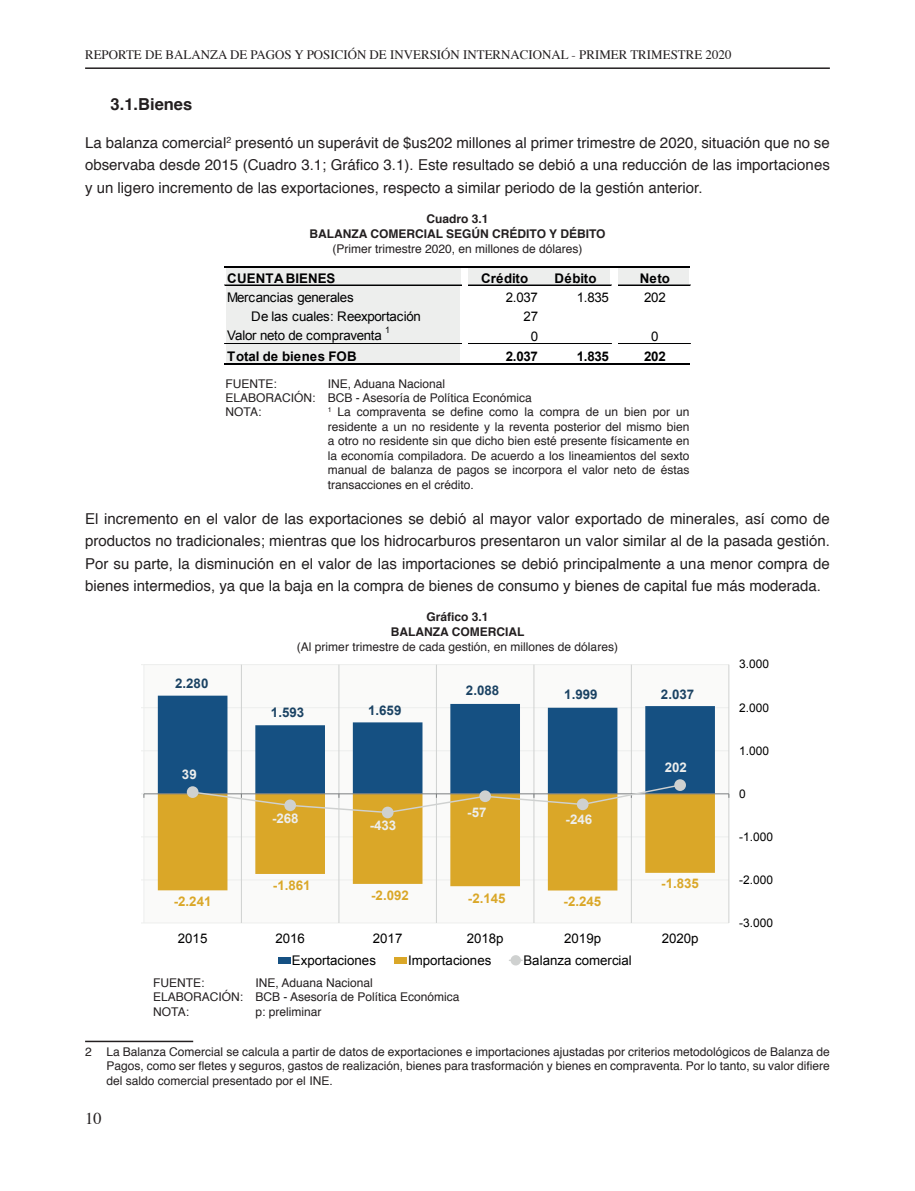
<style>
.page{position:relative;width:915px;height:1191px;background:#fff}
.page>*{position:absolute;margin:0;border:0;box-sizing:border-box;transform-origin:0 0}
.t1{font:700 16.5px "Helvetica";color:#231f20}
.t2{font:16.5px "Times";color:#231f20}
.t3{font:15px/22.5px "Helvetica";color:#231f20;text-align:justify}
.t4{font:13.35px "Arial";letter-spacing:-.005em;color:#000001}
.t5{font:13.35px "Arial";letter-spacing:-.025em;color:#000001}
.t6{font:700 13.35px "Arial";color:#000001}
.t7{font:700 13.35px "Arial";color:#daa728}
.t8{font:700 13.35px "Arial";color:#1a4263}
.t9{font:700 13.35px "Arial";color:#edeeed}
.t10{font:12.9px "Times";color:#231f20}
.t11{font:12px/14.4px "Helvetica";color:#231f20}
.t12{font:700 12px/15px "Helvetica";color:#231f20;text-align:center}
.t13{font:12px "Arial";color:#000001}
.t14{font:8.85px "Arial";color:#000001}
</style>
<div class="page">
<hr style="left:85px;top:67px;width:744px;height:2px;background:#231f20">
<div style="left:225px;top:267px;width:236px;height:19px;background:#edeeed"></div>
<div style="left:460px;top:267px;width:9px;height:19px;background:#fff"></div>
<div style="left:468px;top:267px;width:143px;height:19px;background:#edeeed"></div>
<div style="left:610px;top:267px;width:9px;height:19px;background:#fff"></div>
<div style="left:618px;top:267px;width:72px;height:19px;background:#edeeed"></div>
<svg style="left:689px;top:268px;width:1px;height:17px"></svg>
<div style="left:225px;top:285px;width:236px;height:80px;background:#edeeed"></div>
<div style="left:460px;top:285px;width:230px;height:80px;background:#fff"></div>
<hr style="left:224px;top:266px;width:466px;height:2px;background:#000001">
<hr style="left:224px;top:285px;width:237px;height:1px;background:#000001">
<hr style="left:468px;top:285px;width:143px;height:1px;background:#000001">
<hr style="left:618px;top:285px;width:72px;height:1px;background:#000001">
<hr style="left:224px;top:343px;width:237px;height:1px;background:#000001">
<hr style="left:468px;top:343px;width:143px;height:1px;background:#000001">
<hr style="left:618px;top:343px;width:72px;height:1px;background:#000001">
<hr style="left:224px;top:363px;width:466px;height:2px;background:#000001">
<div style="left:144px;top:664px;width:584px;height:259px;background:#fafaf9"></div>
<hr style="left:144px;top:922px;width:584px;height:1px;background:#edeeed">
<hr style="left:144px;top:879px;width:584px;height:1px;background:#edeeed">
<hr style="left:144px;top:836px;width:584px;height:1px;background:#edeeed">
<hr style="left:144px;top:750px;width:584px;height:1px;background:#edeeed">
<hr style="left:144px;top:707px;width:584px;height:1px;background:#edeeed">
<hr style="left:144px;top:664px;width:584px;height:1px;background:#edeeed">
<hr style="left:241px;top:664px;width:1px;height:259px;background:#cfd1d0">
<hr style="left:338px;top:664px;width:1px;height:259px;background:#cfd1d0">
<hr style="left:436px;top:664px;width:1px;height:259px;background:#cfd1d0">
<hr style="left:533px;top:664px;width:1px;height:259px;background:#cfd1d0">
<hr style="left:631px;top:664px;width:1px;height:259px;background:#cfd1d0">
<hr style="left:728px;top:664px;width:1px;height:259px;background:#cfd1d0">
<svg style="left:158px;top:695px;width:556px;height:98px;fill:#155082"></svg>
<svg style="left:158px;top:794px;width:556px;height:96px;fill:#daa728"></svg>
<hr style="left:144px;top:664px;width:1px;height:259px;background:#edeeed">
<hr style="left:144px;top:793px;width:584px;height:1px;background:#7c7f80">
<svg style="left:191px;top:783px;width:490px;height:31px"></svg>
<div style="left:188px;top:787px;width:9px;height:9px;background:#cfd1d0;border-radius:50%"></div>
<div style="left:187px;top:786px;width:11px;height:12px;border:2px solid #cfd1d0;border-radius:50%"></div>
<div style="left:285px;top:800px;width:10px;height:10px;background:#cfd1d0;border-radius:50%"></div>
<div style="left:284px;top:799px;width:12px;height:12px;border:2px solid #cfd1d0;border-radius:50%"></div>
<div style="left:383px;top:808px;width:9px;height:9px;background:#cfd1d0;border-radius:50%"></div>
<div style="left:381px;top:806px;width:12px;height:12px;border:2px solid #cfd1d0;border-radius:50%"></div>
<div style="left:480px;top:791px;width:9px;height:10px;background:#cfd1d0;border-radius:50%"></div>
<div style="left:479px;top:790px;width:12px;height:12px;border:2px solid #cfd1d0;border-radius:50%"></div>
<div style="left:578px;top:799px;width:9px;height:10px;background:#cfd1d0;border-radius:50%"></div>
<div style="left:576px;top:798px;width:12px;height:12px;border:2px solid #cfd1d0;border-radius:50%"></div>
<div style="left:675px;top:780px;width:9px;height:9px;background:#cfd1d0;border-radius:50%"></div>
<div style="left:674px;top:779px;width:11px;height:12px;border:2px solid #cfd1d0;border-radius:50%"></div>
<div style="left:278px;top:957px;width:12px;height:6px;background:#155082"></div>
<div style="left:394px;top:957px;width:12px;height:6px;background:#daa728"></div>
<div style="left:511px;top:956px;width:8px;height:8px;background:#cfd1d0;border-radius:50%"></div>
<div style="left:510px;top:955px;width:10px;height:10px;border:2px solid #cfd1d0;border-radius:50%"></div>
<hr style="left:85px;top:1040px;width:108px;height:2px;background:#231f20">
<p class="t10" style="left:85px;top:43px;width:647px">REPORTE DE BALANZA DE PAGOS Y POSICIÓN DE INVERSIÓN INTERNACIONAL - PRIMER TRIMESTRE 2020</p>
<h1 class="t1" style="left:111px;top:91px;width:83px">3.1.Bienes</h1>
<p class="t3" style="left:85px;top:131px;width:746px">La balanza comercial<sup>2</sup> presentó un superávit de $us202 millones al primer trimestre de 2020, situación que no se observaba desde 2015 (Cuadro 3.1; Gráfico 3.1). Este resultado se debió a una reducción de las importaciones y un ligero incremento de las exportaciones, respecto a similar periodo de la gestión anterior.</p>
<p class="t12" style="left:309px;top:211px;width:297px">Cuadro 3.1<br>BALANZA COMERCIAL SEGÚN CRÉDITO Y DÉBITO</p>
<p class="t11" style="left:332px;top:241px;width:252px">(Primer trimestre 2020, en millones de dólares)</p>
<p class="t6" style="left:227px;top:269px;width:110px">CUENTA BIENES</p>
<p class="t6" style="left:481px;top:269px;width:49px">Crédito</p>
<p class="t6" style="left:554px;top:269px;width:43px">Débito</p>
<p class="t6" style="left:639px;top:269px;width:32px">Neto</p>
<p class="t5" style="left:227px;top:288px;width:128px">Mercancias generales</p>
<p class="t4" style="left:505px;top:288px;width:34px">2.037</p>
<p class="t4" style="left:576px;top:288px;width:34px">1.835</p>
<p class="t4" style="left:644px;top:288px;width:23px">202</p>
<p class="t5" style="left:251px;top:308px;width:171px">De las cuales: Reexportación</p>
<p class="t4" style="left:523px;top:308px;width:16px">27</p>
<p class="t5" style="left:227px;top:326px;width:156px">Valor neto de compraventa</p>
<p class="t14" style="left:385px;top:324px;width:6px">1</p>
<p class="t4" style="left:530px;top:327px;width:9px">0</p>
<p class="t4" style="left:651px;top:327px;width:9px">0</p>
<p class="t6" style="left:227px;top:347px;width:131px">Total de bienes FOB</p>
<p class="t6" style="left:505px;top:347px;width:34px">2.037</p>
<p class="t6" style="left:576px;top:347px;width:34px">1.835</p>
<p class="t6" style="left:644px;top:347px;width:23px">202</p>
<p class="t11" style="left:225px;top:376px;width:53px">FUENTE:</p>
<p class="t11" style="left:225px;top:376px;width:308px;text-indent:102px">INE, Aduana Nacional<br>ELABORACIÓN: BCB - Asesoría de Política Económica<br>NOTA:</p>
<p class="t11" style="left:327px;top:405px;width:363px;text-align:justify"><sup>1</sup> La compraventa se define como la compra de un bien por un residente a un no residente y la reventa posterior del mismo bien a otro no residente sin que dicho bien esté presente físicamente en la economía compiladora. De acuerdo a los lineamientos del sexto manual de balanza de pagos se incorpora el valor neto de éstas transacciones en el crédito.</p>
<p class="t3" style="left:85px;top:508px;width:746px">El incremento en el valor de las exportaciones se debió al mayor valor exportado de minerales, así como de productos no tradicionales; mientras que los hidrocarburos presentaron un valor similar al de la pasada gestión.<br>Por su parte, la disminución en el valor de las importaciones se debió principalmente a una menor compra de bienes intermedios, ya que la baja en la compra de bienes de consumo y bienes de capital fue más moderada.</p>
<p class="t12" style="left:390px;top:609px;width:135px">Gráfico 3.1<br>BALANZA COMERCIAL</p>
<p class="t11" style="left:297px;top:640px;width:322px">(Al primer trimestre de cada gestión, en millones de dólares)</p>
<p class="t8" style="left:175px;top:674px;width:35px">2.280</p>
<p class="t8" style="left:271px;top:703px;width:35px">1.593</p>
<p class="t8" style="left:368px;top:701px;width:35px">1.659</p>
<p class="t13" style="left:739px;top:656px;width:31px">3.000</p>
<p class="t8" style="left:466px;top:681px;width:35px">2.088</p>
<p class="t8" style="left:564px;top:685px;width:35px">1.999</p>
<p class="t8" style="left:660px;top:685px;width:35px">2.037</p>
<p class="t13" style="left:739px;top:699px;width:31px">2.000</p>
<p class="t9" style="left:182px;top:766px;width:16px">39</p>
<p class="t7" style="left:174px;top:892px;width:39px">-2.241</p>
<p class="t9" style="left:272px;top:809px;width:28px">-268</p>
<p class="t7" style="left:273px;top:876px;width:39px">-1.861</p>
<p class="t9" style="left:369px;top:816px;width:28px">-433</p>
<p class="t9" style="left:467px;top:803px;width:21px">-57</p>
<p class="t9" style="left:565px;top:810px;width:28px">-246</p>
<p class="t7" style="left:371px;top:886px;width:39px">-2.092</p>
<p class="t7" style="left:467px;top:889px;width:39px">-2.145</p>
<p class="t7" style="left:563px;top:892px;width:39px">-2.245</p>
<p class="t9" style="left:664px;top:758px;width:24px">202</p>
<p class="t7" style="left:661px;top:874px;width:39px">-1.835</p>
<p class="t13" style="left:739px;top:742px;width:31px">1.000</p>
<p class="t13" style="left:739px;top:785px;width:8px">0</p>
<p class="t13" style="left:739px;top:828px;width:35px">-1.000</p>
<p class="t13" style="left:739px;top:871px;width:35px">-2.000</p>
<p class="t13" style="left:739px;top:914px;width:35px">-3.000</p>
<p class="t4" style="left:178px;top:929px;width:31px">2015</p>
<p class="t4" style="left:275px;top:929px;width:31px">2016</p>
<p class="t4" style="left:373px;top:929px;width:31px">2017</p>
<p class="t4" style="left:466px;top:929px;width:38px">2018p</p>
<p class="t4" style="left:564px;top:929px;width:38px">2019p</p>
<p class="t4" style="left:661px;top:929px;width:38px">2020p</p>
<p class="t4" style="left:292px;top:951px;width:86px">Exportaciones</p>
<p class="t4" style="left:408px;top:951px;width:85px">Importaciones</p>
<p class="t4" style="left:523px;top:951px;width:110px">Balanza comercial</p>
<p class="t11" style="left:153px;top:975px;width:53px">FUENTE:</p>
<p class="t11" style="left:153px;top:975px;width:308px;text-indent:102px">INE, Aduana Nacional<br>ELABORACIÓN: BCB - Asesoría de Política Económica<br>NOTA:</p>
<p class="t11" style="left:255px;top:1004px;width:68px">p: preliminar</p>
<p class="t11" style="left:106px;top:1044px;width:724px;text-align:justify;text-indent:-21px">2 La Balanza Comercial se calcula a partir de datos de exportaciones e importaciones ajustadas por criterios metodológicos de Balanza de Pagos, como ser fletes y seguros, gastos de realización, bienes para trasformación y bienes en compraventa. Por lo tanto, su valor difiere del saldo comercial presentado por el INE.</p>
<h1 class="t2" style="left:85px;top:1102px;width:18px">10</h1>
</div>
